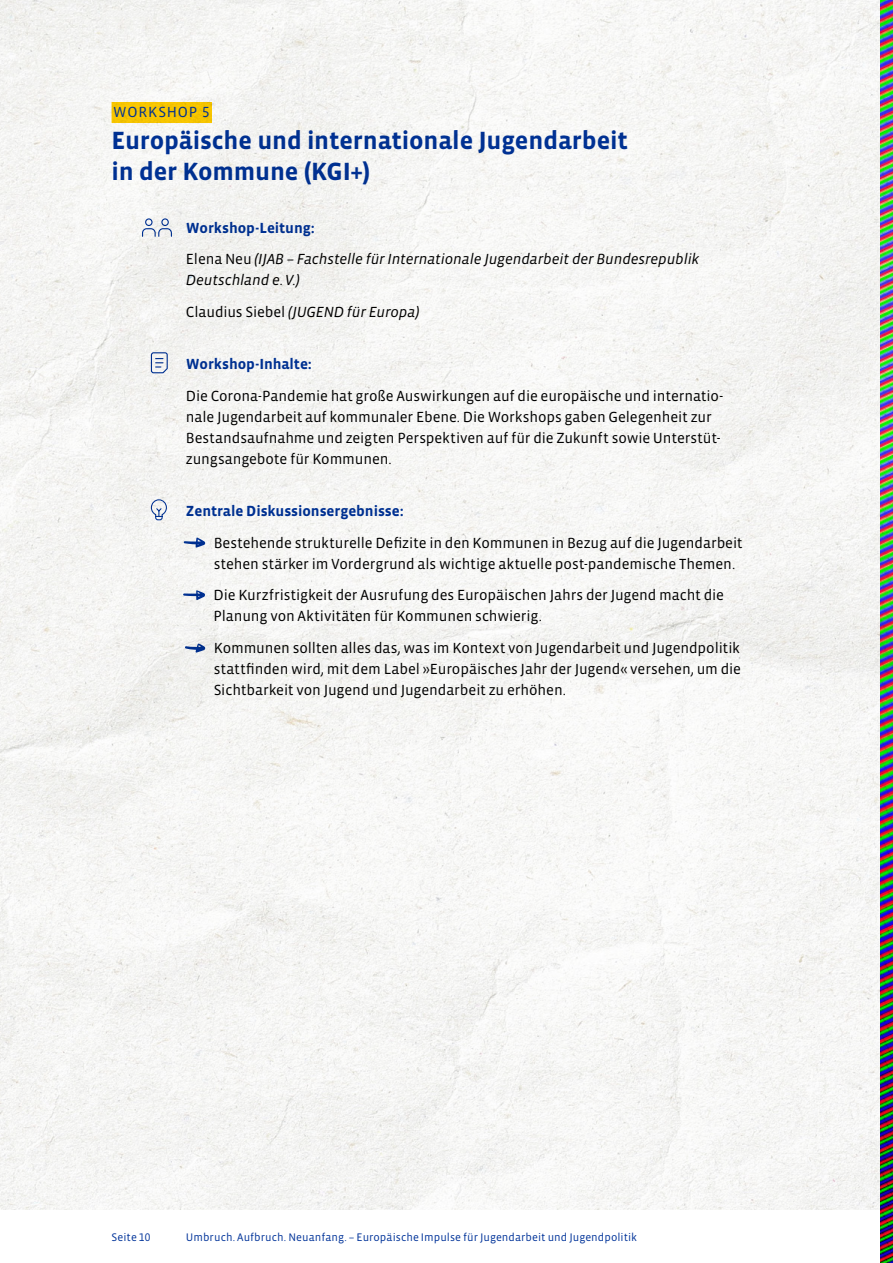
<style>
.page{position:relative;width:893px;height:1263px;background:#fff}
.page>*{position:absolute;margin:0;border:0;box-sizing:border-box;transform-origin:0 0}
.t1{font:700 25.5px/31.5px "Vista Sans OTCE";letter-spacing:-.005em;color:#039}
.t2{font:15px/21px "Vista Sans OTCE";letter-spacing:-.005em;color:#000}
.t3{font:italic 15px/31.5px "Vista Sans OTCE";letter-spacing:-.01em;color:#000}
.t4{font:700 15px "Vista Sans OTCE";letter-spacing:-.005em;color:#039}
.t5{font:15px "Vista Sans OTCE";letter-spacing:.055em;color:#039}
.t6{font:11.25px "Vista Sans OTCE";letter-spacing:.005em;color:#039}
.s1{font-weight:700;font-style:normal;color:#039}
.s2{font-style:normal}
</style>
<div class="page">
<img style="left:880px;top:1209px;width:13px;height:54px">
<img style="left:0;top:0;width:893px;height:1209px">
<p class="t5" style="left:113px;top:103px;width:98px">WORKSHOP 5</p>
<h1 class="t1" style="left:112px;top:124px;width:518px">Europäische und internationale Jugendarbeit in der Kommune (KGI+)</h1>
<p class="t3" style="left:186px;top:212px;width:515px"><span class="s1">Workshop-Leitung:<br></span><span class="s2">Elena Neu</span> (IJAB – Fachstelle für Internationale Jugendarbeit der Bundesrepublik</p>
<p class="t3" style="left:186px;top:264px;width:235px">Deutschland e.V.)<br><span class="s2">Claudius Siebel</span> (JUGEND für Europa)</p>
<p class="t4" style="left:186px;top:355px;width:128px">Workshop-Inhalte:</p>
<p class="t2" style="left:186px;top:385px;width:539px">Die Corona-Pandemie hat große Auswirkungen auf die europäische und internatio&shy;nale Jugendarbeit auf kommunaler Ebene. Die Workshops gaben Gelegenheit zur Bestandsaufnahme und zeigten Perspektiven auf für die Zukunft sowie Unterstüt&shy;zungsangebote für Kommunen.</p>
<p class="t4" style="left:186px;top:502px;width:219px">Zentrale Diskussionsergebnisse:</p>
<p class="t2" style="left:214px;top:532px;width:530px">Bestehende strukturelle Defizite in den Kommunen in Bezug auf die Jugendarbeit stehen stärker im Vordergrund als wichtige aktuelle post-pandemische Themen.</p>
<p class="t2" style="left:214px;top:584px;width:512px">Die Kurzfristigkeit der Ausrufung des Europäischen Jahrs der Jugend macht die<br>Planung von Aktivitäten für Kommunen schwierig.</p>
<p class="t2" style="left:214px;top:637px;width:529px;text-align:justify">Kommunen sollten alles das, was im Kontext von Jugendarbeit und Jugendpolitik stattfinden wird, mit dem Label »Europäisches Jahr der Jugend« versehen, um die Sichtbarkeit von Jugend und Jugendarbeit zu erhöhen.</p>
<p class="t6" style="left:112px;top:1230px;width:40px">Seite 10</p>
<p class="t6" style="left:186px;top:1230px;width:453px">Umbruch. Aufbruch. Neuanfang. – Europäische Impulse für Jugendarbeit und Jugendpolitik</p>
</div>
